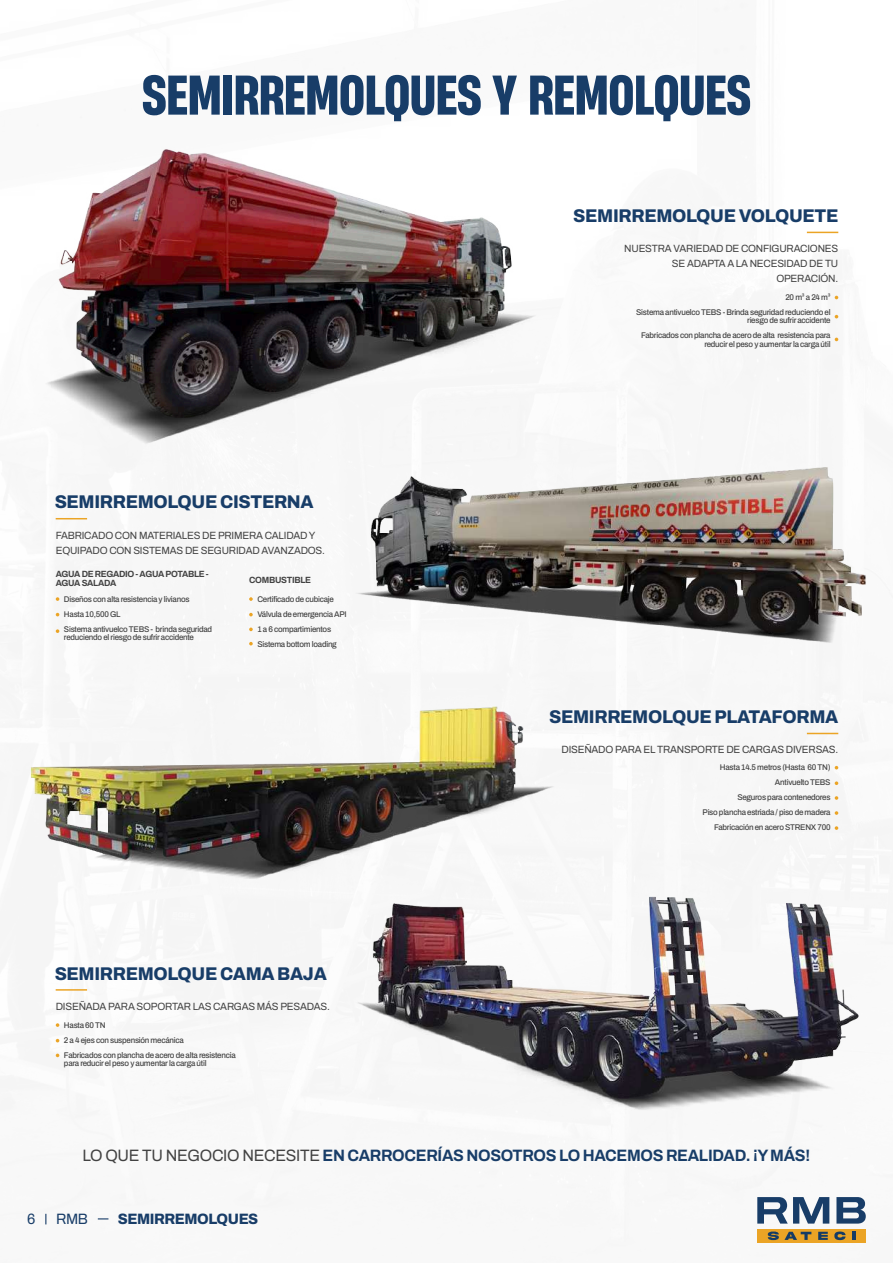
<style>
.page{position:relative;width:893px;height:1263px;background:#f8f8f8}
.page>*{position:absolute;margin:0;border:0;box-sizing:border-box;transform-origin:0 0}
.t1{font:700 52.5px "Heading Now Trial 56";letter-spacing:-.01em;color:#183d68}
.t2{font:800 18.45px "Archivo";letter-spacing:-.02em;color:#183d68;scale:.96 1}
.t3{font:700 16.5px "Archivo";letter-spacing:-.02em;color:#183d68;scale:.96 1}
.t4{font:800 15px "Archivo";letter-spacing:-.03em;color:#183d68;scale:.96 1}
.t5{font:15px "Archivo";color:#183d68;scale:.96 1}
.t6{font:10.5px/15px "Archivo";letter-spacing:-.02em;color:#424242;text-align:right;scale:.96 1}
.t7{font:700 9px/9px "Archivo";letter-spacing:-.03em;color:#424242;scale:.96 1}
.t8{font:500 8.25px/15px "Archivo";letter-spacing:-.03em;color:#424242;text-align:right;scale:.96 1}
.s1{font-weight:400;color:#424242}
</style>
<div class="page">
<img style="left:358px;top:812px;width:501px;height:298px">
<img style="left:30px;top:598px;width:541px;height:348px">
<img style="left:325px;top:467px;width:541px;height:207px">
<img style="left:48px;top:149px;width:522px;height:325px">
<hr style="left:807px;top:232px;width:31px;height:1px;background:#eba425">
<hr style="left:56px;top:518px;width:31px;height:1px;background:#eba425">
<svg style="left:56px;top:597px;width:3px;height:4px"></svg>
<svg style="left:56px;top:629px;width:3px;height:4px"></svg>
<svg style="left:249px;top:597px;width:4px;height:4px"></svg>
<svg style="left:249px;top:613px;width:4px;height:3px"></svg>
<svg style="left:249px;top:628px;width:4px;height:3px"></svg>
<svg style="left:249px;top:642px;width:4px;height:3px"></svg>
<hr style="left:807px;top:733px;width:31px;height:1px;background:#eba425">
<svg style="left:835px;top:781px;width:3px;height:4px"></svg>
<svg style="left:835px;top:796px;width:3px;height:4px"></svg>
<svg style="left:835px;top:811px;width:3px;height:4px"></svg>
<svg style="left:835px;top:826px;width:3px;height:4px"></svg>
<hr style="left:56px;top:989px;width:31px;height:2px;background:#eba425">
<svg style="left:56px;top:1023px;width:3px;height:4px"></svg>
<svg style="left:56px;top:1053px;width:3px;height:4px"></svg>
<svg style="left:757px;top:1197px;width:72px;height:26px"></svg>
<svg style="left:836px;top:1197px;width:30px;height:26px"></svg>
<div style="left:757px;top:1229px;width:109px;height:14px;background:#eba425"></div>
<svg style="left:768px;top:1231px;width:43px;height:9px"></svg>
<svg style="left:818px;top:1232px;width:10px;height:8px"></svg>
<svg style="left:834px;top:1231px;width:11px;height:9px"></svg>
<svg style="left:852px;top:1232px;width:3px;height:8px"></svg>
<h1 class="t1" style="left:142px;top:57px;width:611px">SEMIRREMOLQUES Y REMOLQUES</h1>
<h2 class="t2" style="left:573px;top:202px;width:278px">SEMIRREMOLQUE VOLQUETE</h2>
<h2 class="t2" style="left:55px;top:488px;width:271px">SEMIRREMOLQUE CISTERNA</h2>
<p class="t6" style="left:56px;top:528px;width:282px;text-align:left">FABRICADO CON MATERIALES DE PRIMERA CALIDAD Y<br>EQUIPADO CON SISTEMAS DE SEGURIDAD AVANZADOS.</p>
<p class="t7" style="left:56px;top:569px;width:161px">AGUA DE REGADIO - AGUA POTABLE -<br>AGUA SALADA</p>
<p class="t8" style="left:64px;top:591px;width:156px;text-align:left">Diseños con alta resistencia y livianos<br>Hasta 10,500 GL<br>Sistema antivuelco TEBS - brinda seguridad</p>
<p class="t8" style="left:64px;top:629px;width:137px">reduciendo el riesgo de sufrir accidente</p>
<p class="t7" style="left:249px;top:575px;width:66px">COMBUSTIBLE</p>
<p class="t8" style="left:257px;top:591px;width:95px;text-align:left">Certificado de cubicaje<br>Válvula de emergencia API<br>1 a 6 compartimientos<br>Sistema bottom loading</p>
<h2 class="t2" style="left:55px;top:959px;width:285px">SEMIRREMOLQUE CAMA BAJA</h2>
<p class="t6" style="left:56px;top:999px;width:287px">DISEÑADA PARA SOPORTAR LAS CARGAS MÁS PESADAS.</p>
<p class="t8" style="left:64px;top:1017px;width:180px;text-align:left">Hasta 60 TN<br>2 a 4 ejes con suspensión mecánica<br>Fabricados con plancha de acero de alta resistencia</p>
<p class="t8" style="left:64px;top:1055px;width:150px">para reducir el peso y aumentar la carga útil</p>
<p class="t6" style="left:624px;top:241px;width:224px">NUESTRA VARIEDAD DE CONFIGURACIONES<br>SE ADAPTA A LA NECESIDAD DE TU<br>OPERACIÓN.</p>
<p class="t8" style="left:636px;top:290px;width:204px">20 m³ a 24 m³<br>Sistema antivuelco TEBS - Brinda seguridad reduciendo el</p>
<p class="t8" style="left:641px;top:313px;width:199px">riesgo de sufrir accidente<br>Fabricados con plancha de acero de alta resistencia para</p>
<p class="t8" style="left:704px;top:336px;width:133px">reducir el peso y aumentar la carga útil</p>
<h2 class="t2" style="left:549px;top:703px;width:303px">SEMIRREMOLQUE PLATAFORMA</h2>
<p class="t6" style="left:561px;top:742px;width:290px">DISEÑADO PARA EL TRANSPORTE DE CARGAS DIVERSAS.</p>
<p class="t8" style="left:703px;top:760px;width:135px">Hasta 14.5 metros (Hasta 60 TN)<br>Antivuelto TEBS<br>Seguros para contenedores<br>Piso plancha estriada / piso de madera<br>Fabricación en acero STRENX 700</p>
<h3 class="t3" style="left:83px;top:1143px;width:759px"><span class="s1">LO QUE TU NEGOCIO NECESITE</span> EN CARROCERÍAS NOSOTROS LO HACEMOS REALIDAD. ¡Y MÁS!</h3>
<h3 class="t5" style="left:27px;top:1208px;width:10px">6</h3>
<h3 class="t5" style="left:56px;top:1208px;width:35px">RMB</h3>
<h3 class="t4" style="left:118px;top:1208px;width:148px">SEMIRREMOLQUES</h3>
</div>
